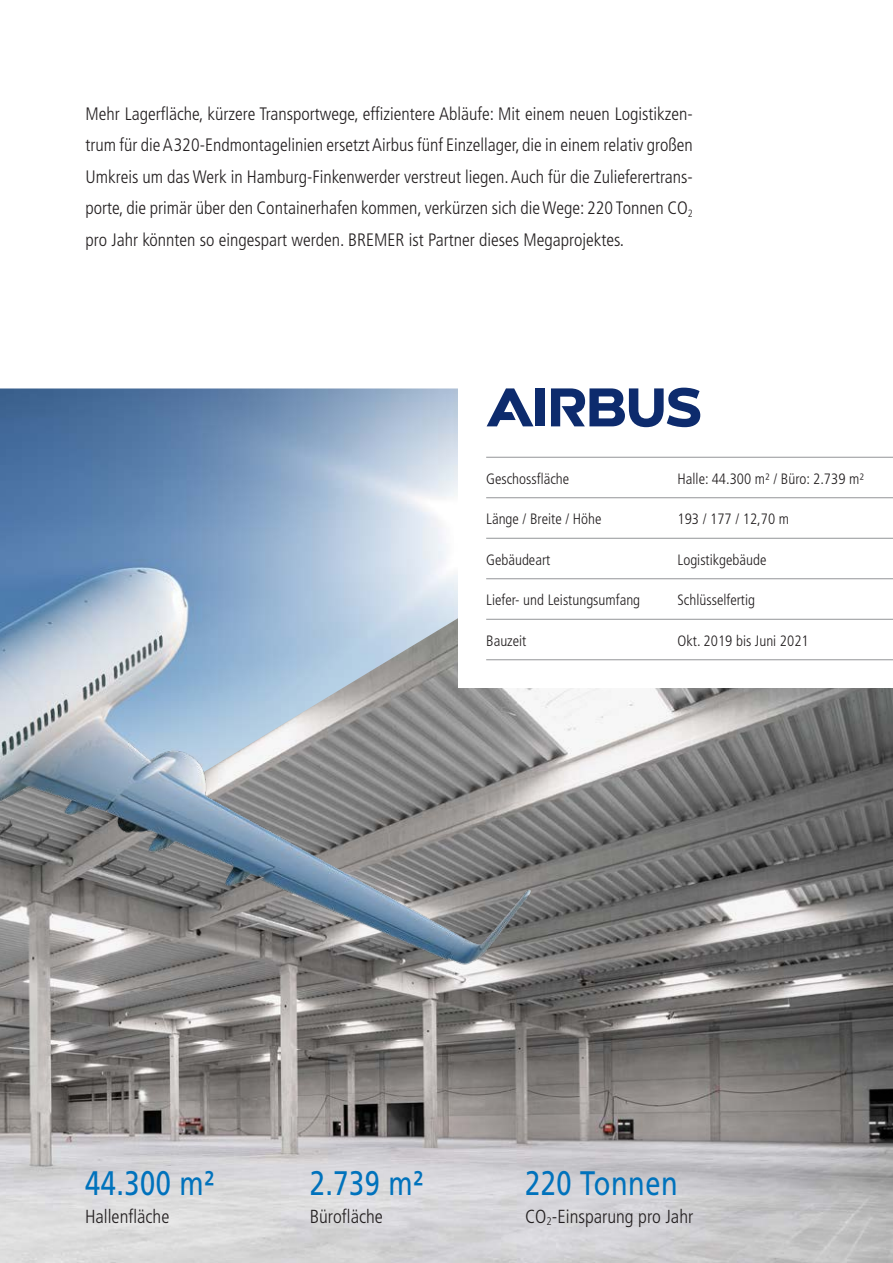
<style>
.page{position:relative;width:893px;height:1263px;background:#fff}
.page>*{position:absolute;margin:0;border:0;box-sizing:border-box;transform-origin:0 0}
.t1{font:34.05px "Frutiger LT Std";letter-spacing:.02em;color:#0072bc;scale:.8 1}
.t2{font:300 condensed 18.9px "Frutiger LT Std";color:#231f20}
.t3{font:300 condensed 18px/31.5px "Frutiger LT Std";color:#231f20;text-align:justify}
.t4{font:300 condensed 15px "Frutiger LT Std";color:#231f20}
</style>
<div class="page">
<img style="left:0;top:1111px;width:893px;height:152px">
<img style="left:0;top:388px;width:893px;height:723px">
<img style="left:128px;top:723px;width:116px;height:87px">
<div style="left:458px;top:322px;width:435px;height:366px;background:#fff"></div>
<hr style="left:486px;top:457px;width:407px;height:1px;background:#939598">
<hr style="left:486px;top:497px;width:407px;height:1px;background:#939598">
<hr style="left:486px;top:538px;width:407px;height:1px;background:#939598">
<hr style="left:486px;top:578px;width:407px;height:1px;background:#939598">
<hr style="left:486px;top:619px;width:407px;height:1px;background:#939598">
<hr style="left:486px;top:659px;width:407px;height:1px;background:#939598">
<div style="left:535px;top:388px;width:10px;height:38px;background:#0d2b6d"></div>
<svg style="left:487px;top:388px;width:46px;height:38px"></svg>
<svg style="left:551px;top:388px;width:149px;height:39px"></svg>
<p class="t3" style="left:86px;top:98px;width:609px">Mehr Lagerfläche, kürzere Transportwege, effizientere Abläufe: Mit einem neuen Logistikzen&shy;trum für die A320-Endmontagelinien ersetzt Airbus fünf Einzellager, die in einem relativ großen Umkreis um das Werk in Hamburg-Finkenwerder verstreut liegen. Auch für die Zulieferertrans&shy;porte, die primär über den Containerhafen kommen, verkürzen sich die Wege: 220 Tonnen CO<sub>2 </sub>pro Jahr könnten so eingespart werden. BREMER ist Partner dieses Megaprojektes.</p>
<p class="t4" style="left:486px;top:470px;width:85px">Geschossfläche</p>
<p class="t4" style="left:677px;top:470px;width:188px">Halle: 44.300 m² / Büro: 2.739 m²</p>
<p class="t4" style="left:486px;top:510px;width:117px">Länge / Breite / Höhe</p>
<p class="t4" style="left:677px;top:510px;width:113px">193 / 177 / 12,70 m</p>
<p class="t4" style="left:486px;top:551px;width:66px">Gebäudeart</p>
<p class="t4" style="left:677px;top:551px;width:90px">Logistikgebäude</p>
<p class="t4" style="left:486px;top:591px;width:156px">Liefer- und Leistungsumfang</p>
<p class="t4" style="left:677px;top:591px;width:79px">Schlüsselfertig</p>
<p class="t4" style="left:486px;top:632px;width:42px">Bauzeit</p>
<p class="t4" style="left:677px;top:632px;width:133px">Okt. 2019 bis Juni 2021</p>
<h1 class="t1" style="left:85px;top:1163px;width:163px">44.300 m²</h1>
<p class="t2" style="left:85px;top:1206px;width:86px">Hallenfläche</p>
<h1 class="t1" style="left:310px;top:1163px;width:143px">2.739 m²</h1>
<p class="t2" style="left:310px;top:1206px;width:75px">Bürofläche</p>
<h1 class="t1" style="left:525px;top:1163px;width:192px">220 Tonnen</h1>
<p class="t2" style="left:525px;top:1206px;width:170px">CO<sub>2</sub>-Einsparung pro Jahr</p>
</div>
